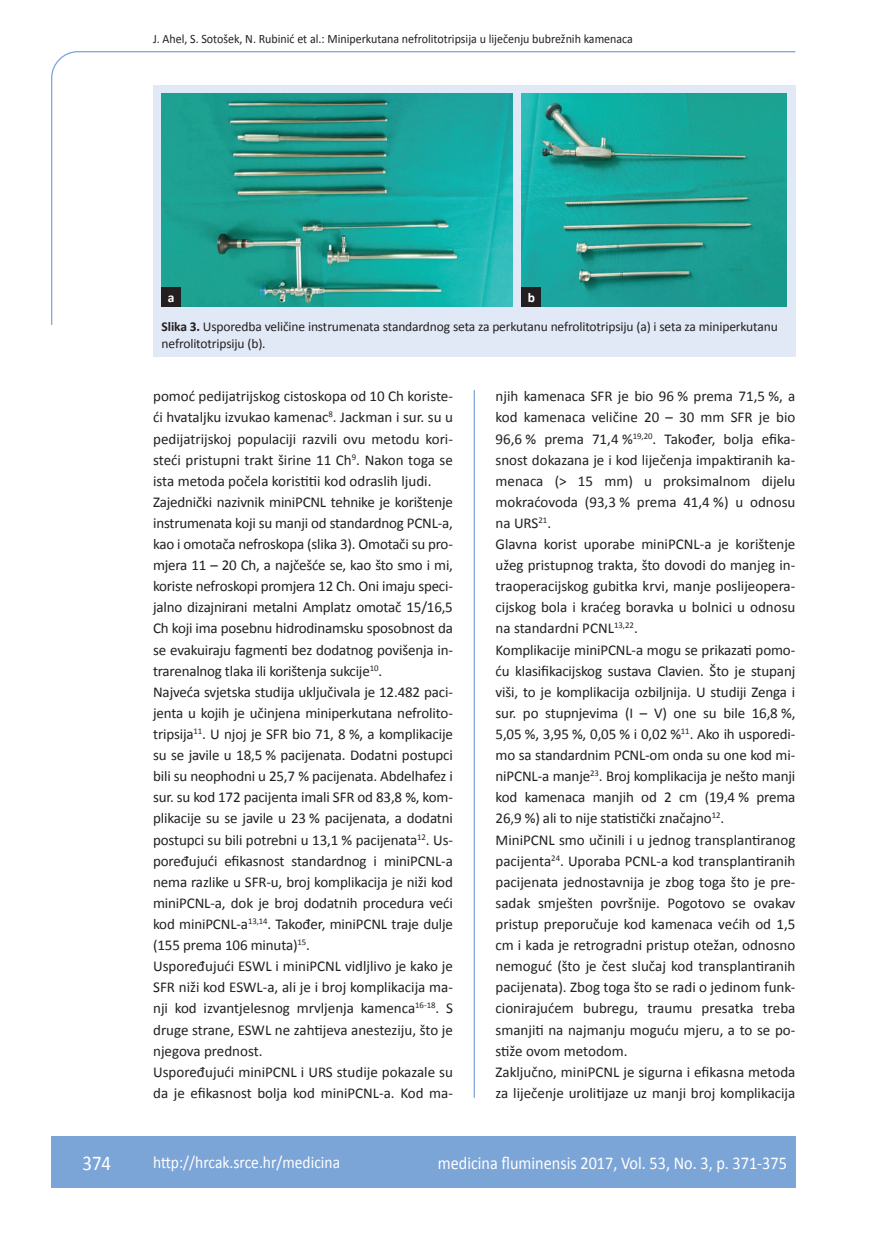
<style>
.page{position:relative;width:872px;height:1234px;background:#fff}
.page>*{position:absolute;margin:0;border:0;box-sizing:border-box;transform-origin:0 0}
.t1{font:21px "Calibri";color:#fff;scale:.9 1}
.t2{font:18px "Calibri";color:#fff;scale:.9 1}
.t3{font:17.25px "Calibri";color:#fff;scale:.9 1}
.t4{font:15px/21.1px "Calibri";letter-spacing:-.01em;color:#231f20}
.t5{font:13.5px/16.5px "Calibri";letter-spacing:-.01em;color:#231f20}
.t6{font:700 13.5px "Calibri";color:#fff}
.t7{font:12.75px "Calibri";color:#231f20;scale:.94 1}
.s1{font-weight:700}
</style>
<div class="page">
<svg style="left:51px;top:51px;width:745px;height:275px"></svg>
<hr style="left:473px;top:390px;width:2px;height:707px;background:#7ca5d7">
<div style="left:51px;top:1135px;width:744px;height:51px;background:#7ca5d7"></div>
<div style="left:153px;top:85px;width:642px;height:272px;background:#e1e9f6"></div>
<img style="left:162px;top:94px;width:351px;height:212px">
<img style="left:521px;top:94px;width:265px;height:212px">
<div style="left:162px;top:287px;width:19px;height:19px;background:#231f20"></div>
<div style="left:522px;top:287px;width:19px;height:19px;background:#231f20"></div>
<p class="t7" style="left:153px;top:30px;width:512px">J. Ahel, S. Sotošek, N. Rubinić et al.: Miniperkutana nefrolitotripsija u liječenju bubrežnih kamenaca</p>
<p class="t6" style="left:168px;top:289px;width:8px">a</p>
<p class="t6" style="left:528px;top:289px;width:9px">b</p>
<p class="t5" style="left:162px;top:318px;width:618px"><span class="s1">Slika 3.</span> Usporedba veličine instrumenata standardnog seta za perkutanu nefrolitotripsiju (a) i seta za miniperkutanu nefrolitotripsiju (b).</p>
<p class="t4" style="left:153px;top:385px;width:301px">pomoć pedijatrijskog cistoskopa od 10 Ch koriste&shy;ći hvataljku izvukao kamenac<sup>8</sup>. Jackman i sur. su u pedijatrijskoj populaciji razvili ovu metodu kori&shy;steći pristupni trakt širine 11 Ch<sup>9</sup>. Nakon toga se ista metoda počela koristitii kod odraslih ljudi.<br>Zajednički nazivnik miniPCNL tehnike je korištenje instrumenata koji su manji od standardnog PCNL-a, kao i omotača nefroskopa (slika 3). Omotači su pro&shy;mjera 11 – 20 Ch, a najčešće se, kao što smo i mi, koriste nefroskopi promjera 12 Ch. Oni imaju speci&shy;jalno dizajnirani metalni Amplatz omotač 15/16,5<br>Ch koji ima posebnu hidrodinamsku sposobnost da se evakuiraju fagmenti bez dodatnog povišenja in&shy;trarenalnog tlaka ili korištenja sukcije<sup>10</sup>.<br>Najveća svjetska studija uključivala je 12.482 paci&shy;jenta u kojih je učinjena miniperkutana nefrolito&shy;tripsija<sup>11</sup>. U njoj je SFR bio 71, 8 %, a komplikacije su se javile u 18,5 % pacijenata. Dodatni postupci bili su neophodni u 25,7 % pacijenata. Abdelhafez i sur. su kod 172 pacijenta imali SFR od 83,8 %, kom&shy;plikacije su se javile u 23 % pacijenata, a dodatni postupci su bili potrebni u 13,1 % pacijenata<sup>12</sup>. Us&shy;poređujući efikasnost standardnog i miniPCNL-a nema razlike u SFR-u, broj komplikacija je niži kod miniPCNL-a, dok je broj dodatnih procedura veći kod miniPCNL-a<sup>13,14</sup>. Također, miniPCNL traje dulje (155 prema 106 minuta)<sup>15</sup>.<br>Uspoređujući ESWL i miniPCNL vidljlivo je kako je SFR niži kod ESWL-a, ali je i broj komplikacija ma&shy;nji kod izvantjelesnog mrvljenja kamenca<sup>16-18</sup>. S druge strane, ESWL ne zahtijeva anesteziju, što je njegova prednost.<br>Uspoređujući miniPCNL i URS studije pokazale su da je efikasnost bolja kod miniPCNL-a. Kod ma-</p>
<p class="t4" style="left:495px;top:385px;width:301px">njih kamenaca SFR je bio 96 % prema 71,5 %, a kod kamenaca veličine 20 – 30 mm SFR je bio 96,6 % prema 71,4 %<sup>19,20</sup>. Također, bolja efika&shy;snost dokazana je i kod liječenja impaktiranih ka&shy;menaca (&gt; 15 mm) u proksimalnom dijelu mokraćovoda (93,3 % prema 41,4 %) u odnosu na URS<sup>21</sup>.<br>Glavna korist uporabe miniPCNL-a je korištenje užeg pristupnog trakta, što dovodi do manjeg in&shy;traoperacijskog gubitka krvi, manje poslijeopera&shy;cijskog bola i kraćeg boravka u bolnici u odnosu na standardni PCNL<sup>13,22</sup>.<br>Komplikacije miniPCNL-a mogu se prikazati pomo&shy;ću klasifikacijskog sustava Clavien. Što je stupanj viši, to je komplikacija ozbiljnija. U studiji Zenga i sur. po stupnjevima (I – V) one su bile 16,8 %, 5,05 %, 3,95 %, 0,05 % i 0,02 %<sup>11</sup>. Ako ih usporedi&shy;mo sa standardnim PCNL-om onda su one kod mi&shy;niPCNL-a manje<sup>23</sup>. Broj komplikacija je nešto manji kod kamenaca manjih od 2 cm (19,4 % prema 26,9 %) ali to nije statistički značajno<sup>12</sup>.<br>MiniPCNL smo učinili i u jednog transplantiranog pacijenta<sup>24</sup>. Uporaba PCNL-a kod transplantiranih pacijenata jednostavnija je zbog toga što je pre&shy;sadak smješten površnije. Pogotovo se ovakav pristup preporučuje kod kamenaca većih od 1,5 cm i kada je retrogradni pristup otežan, odnosno nemoguć (što je čest slučaj kod transplantiranih pacijenata). Zbog toga što se radi o jedinom funk&shy;cionirajućem bubregu, traumu presatka treba smanjiti na najmanju moguću mjeru, a to se po&shy;stiže ovom metodom.<br>Zaključno, miniPCNL je sigurna i efikasna metoda za liječenje urolitijaze uz manji broj komplikacija</p>
<h1 class="t1" style="left:82px;top:1149px;width:33px">374</h1>
<p class="t3" style="left:153px;top:1150px;width:209px">http://hrcak.srce.hr/medicina</p>
<p class="t2" style="left:438px;top:1151px;width:389px">medicina fluminensis 2017, Vol. 53, No. 3, p. 371-375</p>
</div>
